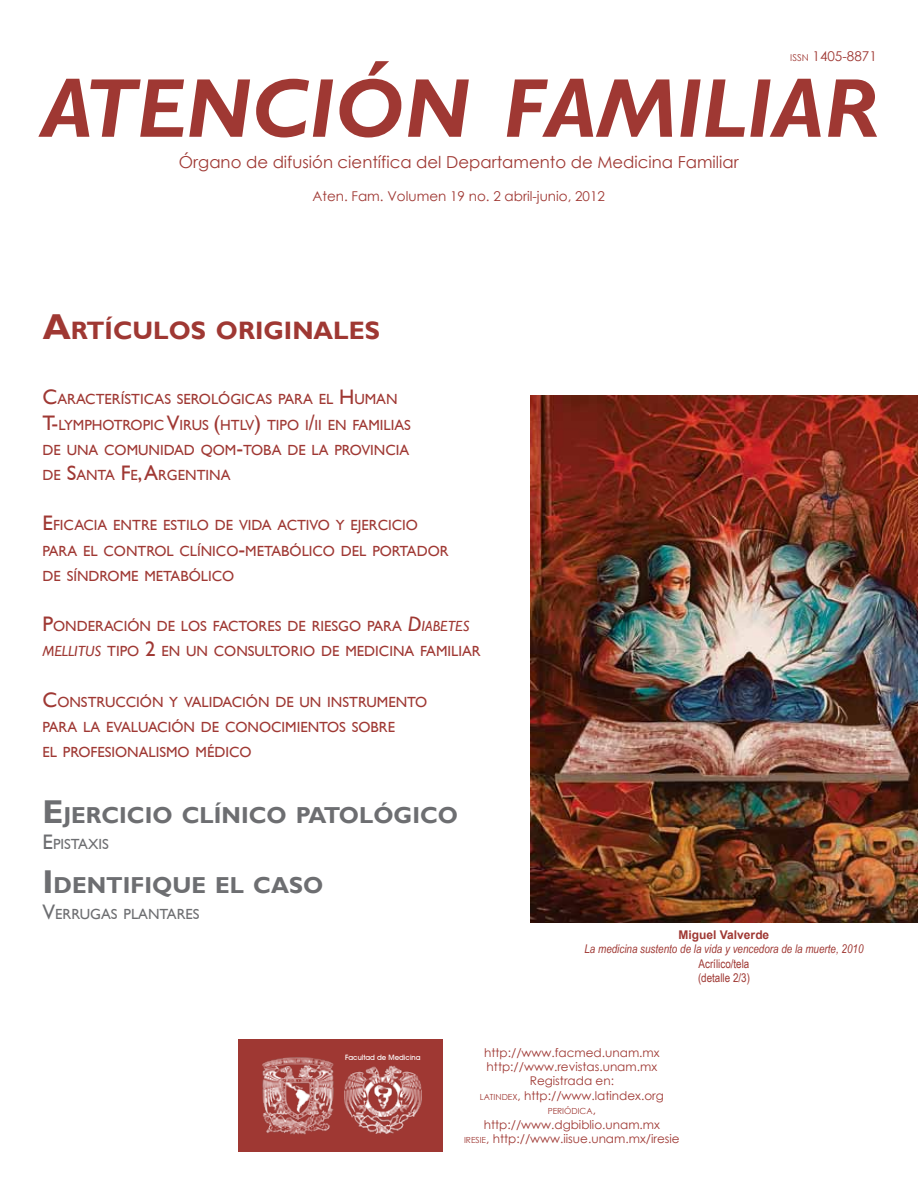
<style>
.page{position:relative;width:918px;height:1188px;background:#fff}
.page>*{position:absolute;margin:0;border:0;box-sizing:border-box;transform-origin:0 0}
.t1{font:italic 700 84px "Gill Sans";color:#9f3833}
.t2{font:700 25.2px "Gill Sans";color:#9f3833}
.t3{font:700 23.1px "Gill Sans";color:#6d6e71}
.t4{font:16.5px "Century Gothic";color:#9f3833}
.t5{font:14.7px/25.2px "Gill Sans";color:#9f3833}
.t6{font:14.7px "Gill Sans";color:#6d6e71}
.t7{font:13.5px "Century Gothic";color:#9f3833}
.t8{font:12px/14.4px "Century Gothic";color:#9f3833;text-align:center}
.t9{font:italic 12px "Arial Narrow";color:#9f3833}
.t10{font:12px/14.4px "Arial Narrow";color:#9f3833}
.t11{font:700 12px "Arial";color:#9f3833}
.t12{font:8.4px "Century Gothic";color:#9f3833}
.t13{font:500 7.35px "Avant Garde IT Cby BT";color:#fff}
.s1{font-size:9.45px}
.s2{font-size:36px}
.s3{font-size:21px}
.s4{font-style:italic;font-size:21px}
.s5{font-style:italic}
.s6{font-size:33px}
.s7{font-size:8.4px}
.s8{font-style:inherit}
.s9{font-size:12px}
</style>
<div class="page">
<div style="left:238px;top:1040px;width:204px;height:112px;background:#9f3833"></div>
<img style="left:344px;top:1065px;width:78px;height:69px">
<img style="left:262px;top:1057px;width:72px;height:78px">
<img style="left:530px;top:395px;width:388px;height:528px">
<p class="t7" style="left:790px;top:46px;width:88px"><span class="s1">ISSN</span> 1405-8871</p>
<h1 class="t1" style="left:41px;top:60px;width:840px">ATENCIÓN FAMILIAR</h1>
<p class="t4" style="left:179px;top:151px;width:561px">Órgano de difusión científica del Departamento de Medicina Familiar</p>
<p class="t7" style="left:313px;top:186px;width:294px">Aten. Fam. Volumen 19 no. 2 abril-junio, 2012</p>
<h2 class="t2" style="left:43px;top:316px;width:339px"><span class="s2">A</span>RTÍCULOS ORIGINALES</h2>
<p class="t5" style="left:43px;top:387px;width:370px"><span class="s3">C</span>ARACTERÍSTICAS SEROLÓGICAS PARA EL <span class="s3">H</span>UMAN <span class="s3">T-</span>LYMPHOTROPIC <span class="s3">V</span>IRUS <span class="s3">(</span>HTLV<span class="s3">)</span> TIPO I<span class="s3">/</span>II EN FAMILIAS DE UNA COMUNIDAD QOM<span class="s3">-</span>TOBA DE LA PROVINCIA DE <span class="s3">S</span>ANTA <span class="s3">F</span>E<span class="s3">, A</span>RGENTINA</p>
<p class="t5" style="left:43px;top:513px;width:408px"><span class="s3">E</span>FICACIA ENTRE ESTILO DE VIDA ACTIVO Y EJERCICIO<br>PARA EL CONTROL CLÍNICO<span class="s3">-</span>METABÓLICO DEL PORTADOR<br>DE SÍNDROME METABÓLICO</p>
<p class="t5" style="left:43px;top:614px;width:440px"><span class="s3">P</span>ONDERACIÓN DE LOS FACTORES DE RIESGO PARA <span class="s4">D</span><span class="s5">IABETES<br>MELLITUS</span> TIPO <span class="s3">2</span> EN UN CONSULTORIO DE MEDICINA FAMILIAR</p>
<p class="t5" style="left:43px;top:689px;width:386px"><span class="s3">C</span>ONSTRUCCIÓN Y VALIDACIÓN DE UN INSTRUMENTO<br>PARA LA EVALUACIÓN DE CONOCIMIENTOS SOBRE<br>EL PROFESIONALISMO MÉDICO</p>
<h3 class="t3" style="left:43px;top:802px;width:417px"><span class="s6">E</span>JERCICIO CLÍNICO PATOLÓGICO</h3>
<p class="t6" style="left:43px;top:835px;width:68px"><span class="s3">E</span>PISTAXIS</p>
<h3 class="t3" style="left:43px;top:872px;width:282px"><span class="s6">I</span> DENTIFIQUE EL CASO</h3>
<p class="t6" style="left:43px;top:905px;width:159px"><span class="s3">V</span>ERRUGAS PLANTARES</p>
<p class="t11" style="left:679px;top:927px;width:92px">Miguel Valverde</p>
<p class="t9" style="left:584px;top:941px;width:281px">La medicina sustento de la vida y vencedora de la muerte, 2010</p>
<p class="t10" style="left:698px;top:956px;width:53px">Acrílico/tela (detalle 2/3)</p>
<p class="t13" style="left:345px;top:1053px;width:77px">Facultad de Medicina</p>
<p class="t8" style="left:480px;top:1045px;width:186px">http://www.facmed.unam.mx http://www.revistas.unam.mx<br>Registrada en:<br><span class="s7">LATINDEX</span><span class="s8">,</span> http://www.latindex.org</p>
<p class="t12" style="left:548px;top:1105px;width:50px">PERIÓDICA<span class="s9">,</span></p>
<p class="t8" style="left:464px;top:1117px;width:217px">http://www.dgbiblio.unam.mx<br><span class="s7">IRESIE</span><span class="s8">,</span> http://www.iisue.unam.mx/iresie</p>
</div>
